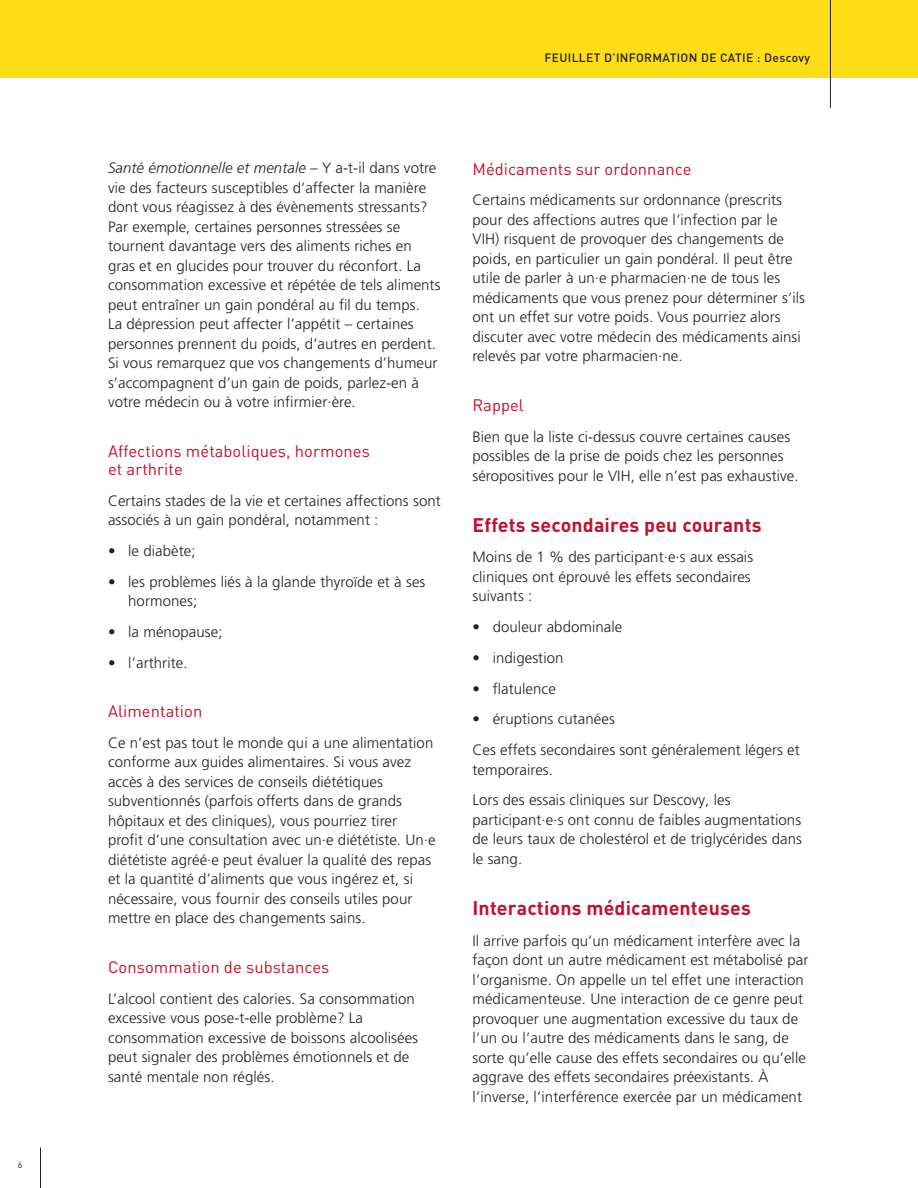
<style>
.page{position:relative;width:918px;height:1188px;background:#fff}
.page>*{position:absolute;margin:0;border:0;box-sizing:border-box;transform-origin:0 0}
.t1{font:700 19.5px "DINOT";letter-spacing:.01em;color:#c3102f}
.t2{font:16.5px/18px "DINOT";letter-spacing:.005em;color:#c3102f}
.t3{font:300 15px/19.5px "Frutiger LT Pro";letter-spacing:.005em;color:#231f20}
.t4{font:500 12px "DINOT";letter-spacing:.03em;color:#231f20}
.t5{font:9px "DINOT";color:#231f20}
.s1{font-style:italic}
</style>
<div class="page">
<hr style="left:40px;top:1148px;width:1px;height:40px;background:#231f20">
<div style="left:0;top:0;width:918px;height:78px;background:#ffdd17"></div>
<hr style="left:830px;top:0;width:1px;height:108px;background:#231f20">
<p class="t5" style="left:18px;top:1158px;width:6px">6</p>
<p class="t4" style="left:544px;top:50px;width:267px">FEUILLET D’INFORMATION DE CATIE : Descovy</p>
<p class="t3" style="left:108px;top:158px;width:334px"><span class="s1">Santé émotionnelle et mentale –</span> Y a-t-il dans votre vie des facteurs susceptibles d’affecter la manière dont vous réagissez à des évènements stressants?<br>Par exemple, certaines personnes stressées se tournent davantage vers des aliments riches en gras et en glucides pour trouver du réconfort. La consommation excessive et répétée de tels aliments peut entraîner un gain pondéral au fil du temps.<br>La dépression peut affecter l’appétit – certaines personnes prennent du poids, d’autres en perdent.<br>Si vous remarquez que vos changements d’humeur s’accompagnent d’un gain de poids, parlez-en à votre médecin ou à votre infirmier·ère.</p>
<p class="t2" style="left:108px;top:440px;width:263px">Affections métaboliques, hormones et arthrite</p>
<p class="t3" style="left:108px;top:491px;width:334px">Certains stades de la vie et certaines affections sont associés à un gain pondéral, notamment :</p>
<p class="t3" style="left:108px;top:541px;width:89px">• le diabète;</p>
<p class="t3" style="left:128px;top:572px;width:299px;text-indent:-20px">• les problèmes liés à la glande thyroïde et à ses hormones;</p>
<p class="t3" style="left:108px;top:622px;width:116px">• la ménopause;</p>
<p class="t3" style="left:108px;top:653px;width:81px">• l’arthrite.</p>
<p class="t2" style="left:108px;top:701px;width:96px">Alimentation</p>
<p class="t3" style="left:108px;top:733px;width:329px">Ce n’est pas tout le monde qui a une alimentation conforme aux guides alimentaires. Si vous avez accès à des services de conseils diététiques subventionnés (parfois offerts dans de grands hôpitaux et des cliniques), vous pourriez tirer profit d’une consultation avec un·e diététiste. Un·e diététiste agréé·e peut évaluer la qualité des repas et la quantité d’aliments que vous ingérez et, si nécessaire, vous fournir des conseils utiles pour mettre en place des changements sains.</p>
<p class="t2" style="left:108px;top:956px;width:223px">Consommation de substances</p>
<p class="t3" style="left:108px;top:989px;width:312px">L’alcool contient des calories. Sa consommation excessive vous pose-t-elle problème? La consommation excessive de boissons alcoolisées peut signaler des problèmes émotionnels et de santé mentale non réglés.</p>
<p class="t2" style="left:472px;top:158px;width:220px">Médicaments sur ordonnance</p>
<p class="t3" style="left:472px;top:191px;width:334px">Certains médicaments sur ordonnance (prescrits pour des affections autres que l’infection par le VIH) risquent de provoquer des changements de poids, en particulier un gain pondéral. Il peut être utile de parler à un·e pharmacien·ne de tous les médicaments que vous prenez pour déterminer s’ils ont un effet sur votre poids. Vous pourriez alors discuter avec votre médecin des médicaments ainsi relevés par votre pharmacien·ne.</p>
<p class="t2" style="left:472px;top:394px;width:53px">Rappel</p>
<p class="t3" style="left:472px;top:427px;width:328px">Bien que la liste ci-dessus couvre certaines causes possibles de la prise de poids chez les personnes séropositives pour le VIH, elle n’est pas exhaustive.</p>
<h1 class="t1" style="left:472px;top:509px;width:291px">Effets secondaires peu courants</h1>
<p class="t3" style="left:472px;top:548px;width:282px">Moins de 1 % des participant·e·s aux essais cliniques ont éprouvé les effets secondaires suivants :</p>
<p class="t3" style="left:472px;top:617px;width:151px">• douleur abdominale</p>
<p class="t3" style="left:472px;top:648px;width:93px">• indigestion</p>
<p class="t3" style="left:472px;top:679px;width:85px">• flatulence</p>
<p class="t3" style="left:472px;top:704px;width:329px;line-height:30.8px">• éruptions cutanées<br>Ces effets secondaires sont généralement légers et</p>
<p class="t3" style="left:472px;top:754px;width:260px;line-height:30.8px">temporaires.<br>Lors des essais cliniques sur Descovy, les</p>
<p class="t3" style="left:472px;top:810px;width:331px;text-align:justify">participant·e·s ont connu de faibles augmentations de leurs taux de cholestérol et de triglycérides dans le sang.</p>
<h1 class="t1" style="left:472px;top:893px;width:280px">Interactions médicamenteuses</h1>
<p class="t3" style="left:472px;top:931px;width:337px">Il arrive parfois qu’un médicament interfère avec la façon dont un autre médicament est métabolisé par l’organisme. On appelle un tel effet une interaction médicamenteuse. Une interaction de ce genre peut provoquer une augmentation excessive du taux de l’un ou l’autre des médicaments dans le sang, de sorte qu’elle cause des effets secondaires ou qu’elle aggrave des effets secondaires préexistants. À l’inverse, l’interférence exercée par un médicament</p>
</div>
